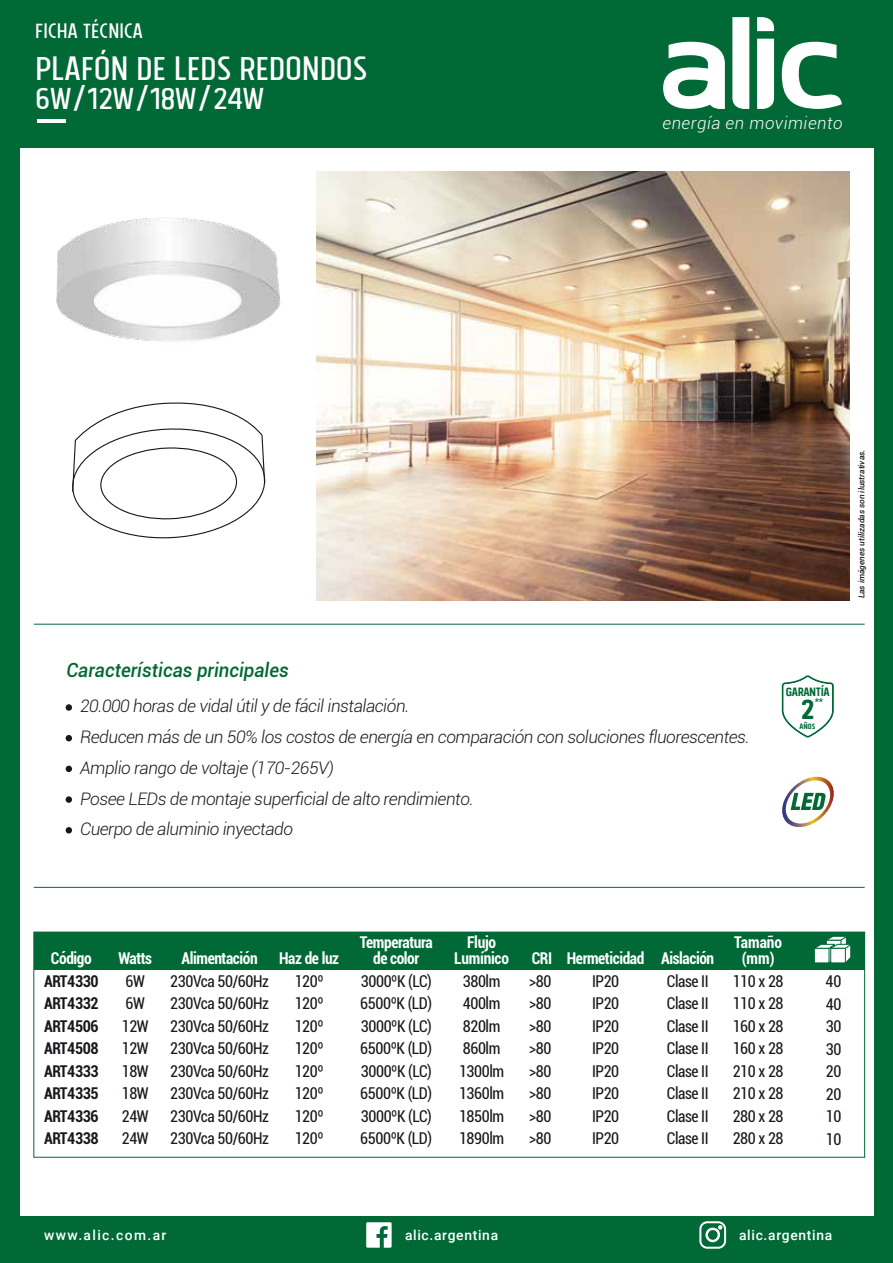
<style>
.page{position:relative;width:893px;height:1263px;background:#016936}
.page>*{position:absolute;margin:0;border:0;box-sizing:border-box;transform-origin:0 0}
.t1{font:42px "Tolyer Bookno.2";letter-spacing:-.02em;color:#fff}
.t2{font:37.5px "Tolyer Bookno.2";letter-spacing:-.02em;color:#fff}
.t3{font:34.65px "Tolyer Regularno.2";color:#016936}
.t4{font:26.1px "Tolyer Bookno.2";letter-spacing:-.02em;color:#fff}
.t5{font:italic 500 19.5px "Roboto";color:#016936;scale:.95 1}
.t6{font:italic 300 17.25px/30.9px "Roboto";letter-spacing:-.025em;color:#1a171c}
.t7{font:italic 300 16.95px "Roboto";letter-spacing:.035em;color:#fff}
.t8{font:condensed 16.35px/22.5px "Roboto";letter-spacing:-.025em;color:#1a171c;text-align:justify;scale:.95 1}
.t9{font:700 condensed 16.35px/16.4px "Roboto";letter-spacing:-.025em;color:#fff;text-align:center;scale:.95 1}
.t10{font:700 condensed 16.35px/22.5px "Roboto";letter-spacing:-.025em;color:#1a171c;text-align:justify;scale:.95 1}
.t11{font:700 condensed 16.35px/16.4px "Roboto";color:#fff;text-align:center;scale:.95 1}
.t12{font:15px "Tolyer Regularno.2";letter-spacing:-.025em;color:#016936}
.t13{font:500 13.8px "Roboto";letter-spacing:.05em;color:#fff}
.t14{font:500 13.8px "Roboto";letter-spacing:.1em;color:#fff}
.t15{font:9.6px "Tolyer Regularno.2";color:#016936}
.t16{font:500 9.6px "Roboto";color:#016936}
.t17{font:italic 500 8.1px "Roboto";color:#1a171c}
</style>
<div class="page">
<div style="left:21px;top:148px;width:853px;height:1068px;background:#fff"></div>
<svg style="left:663px;top:42px;width:62px;height:67px"></svg>
<svg style="left:757px;top:17px;width:17px;height:14px"></svg>
<svg style="left:757px;top:39px;width:17px;height:70px"></svg>
<svg style="left:732px;top:17px;width:17px;height:92px;background:#f4f8f6"></svg>
<svg style="left:782px;top:42px;width:60px;height:67px"></svg>
<hr style="left:38px;top:119px;width:28px;height:4px;background:#fff">
<hr style="left:34px;top:624px;width:831px;height:1px;background:#016936">
<img style="left:316px;top:171px;width:533px;height:429px">
<svg style="left:366px;top:1222px;width:26px;height:26px"></svg>
<div style="left:699px;top:1221px;width:27px;height:28px;border:2px solid #fff;border-radius:7px"></div>
<div style="left:705px;top:1227px;width:15px;height:15px;border:2px solid #fff;border-radius:50%"></div>
<svg style="left:718px;top:1225px;width:4px;height:4px"></svg>
<img style="left:56px;top:218px;width:224px;height:123px">
<svg style="left:72px;top:402px;width:194px;height:137px"></svg>
<svg style="left:66px;top:827px;width:6px;height:6px"></svg>
<svg style="left:66px;top:796px;width:6px;height:7px"></svg>
<svg style="left:66px;top:766px;width:6px;height:6px"></svg>
<svg style="left:66px;top:735px;width:6px;height:6px"></svg>
<svg style="left:66px;top:704px;width:6px;height:7px"></svg>
<svg style="left:782px;top:675px;width:52px;height:62px"></svg>
<svg style="left:782px;top:777px;width:52px;height:50px"></svg>
<div style="left:34px;top:932px;width:831px;height:37px;background:#016936"></div>
<svg style="left:814px;top:936px;width:37px;height:27px"></svg>
<div style="left:830px;top:948px;width:16px;height:15px;background:#fff;border:1px solid #016936"></div>
<hr style="left:34px;top:887px;width:831px;height:1px;background:#016936">
<h3 class="t4" style="left:35px;top:17px;width:110px">ficha técnica</h3>
<h1 class="t1" style="left:35px;top:46px;width:335px">PLAFÓN de leDS REDONDOS</h1>
<h2 class="t2" style="left:35px;top:79px;width:231px">6w/12w/18w/24w</h2>
<p class="t7" style="left:662px;top:111px;width:182px">energía en movimiento</p>
<p class="t5" style="left:67px;top:656px;width:235px">Características principales</p>
<p class="t6" style="left:80px;top:689px;width:671px">20.000 horas de vidal útil y de fácil instalación.<br>Reducen más de un 50% los costos de energía en comparación con soluciones fluorescentes.<br>Amplio rango de voltaje (170-265V)<br>Posee LEDs de montaje superficial de alto rendimiento.<br>Cuerpo de aluminio inyectado</p>
<p class="t17" style="left:856px;top:598px;width:150px;rotate:-90deg">Las imágenes utilizadas son ilustrativas.</p>
<p class="t12" style="left:786px;top:684px;width:46px">GARANTÍA</p>
<h3 class="t3" style="left:800px;top:689px;width:16px">2</h3>
<p class="t15" style="left:799px;top:720px;width:17px">AÑOs</p>
<p class="t16" style="left:815px;top:695px;width:10px">**</p>
<p class="t9" style="left:51px;top:949px;width:45px">Código</p>
<p class="t10" style="left:44px;top:969px;width:59px">ART4330<br>ART4332<br>ART4506<br>ART4508<br>ART4333<br>ART4335<br>ART4336<br>ART4338</p>
<p class="t9" style="left:118px;top:949px;width:37px">Watts</p>
<p class="t8" style="left:122px;top:969px;width:30px;text-align:left">6W<br>6W<br>12W<br>12W<br>18W<br>18W<br>24W<br>24W</p>
<p class="t9" style="left:182px;top:949px;width:82px">Alimentación</p>
<p class="t8" style="left:170px;top:969px;width:105px">230Vca 50/60Hz 230Vca 50/60Hz 230Vca 50/60Hz 230Vca 50/60Hz 230Vca 50/60Hz 230Vca 50/60Hz 230Vca 50/60Hz 230Vca 50/60Hz</p>
<p class="t9" style="left:279px;top:949px;width:65px">Haz de luz</p>
<p class="t8" style="left:295px;top:969px;width:32px">120º 120º 120º 120º 120º 120º 120º 120º</p>
<p class="t9" style="left:360px;top:933px;width:78px">Temperatura de color</p>
<p class="t8" style="left:360px;top:969px;width:77px">3000ºK (LC)<br>6500ºK (LD)<br>3000ºK (LC)<br>6500ºK (LD)<br>3000ºK (LC)<br>6500ºK (LD)<br>3000ºK (LC)<br>6500ºK (LD)</p>
<p class="t9" style="left:454px;top:933px;width:59px">Flujo<br>Lumínico</p>
<p class="t8" style="left:459px;top:969px;width:49px;text-align:left">380lm<br>400lm<br>820lm<br>860lm<br>1300lm<br>1360lm<br>1850lm<br>1890lm</p>
<p class="t9" style="left:532px;top:949px;width:23px">CRI</p>
<p class="t8" style="left:529px;top:969px;width:25px">&gt;80 &gt;80 &gt;80 &gt;80 &gt;80 &gt;80 &gt;80 &gt;80</p>
<p class="t9" style="left:567px;top:949px;width:83px">Hermeticidad</p>
<p class="t8" style="left:592px;top:969px;width:30px">IP20<br>IP20<br>IP20<br>IP20<br>IP20<br>IP20<br>IP20<br>IP20</p>
<p class="t9" style="left:661px;top:949px;width:57px">Aislación</p>
<p class="t8" style="left:667px;top:969px;width:46px">Clase II Clase II Clase II Clase II Clase II Clase II Clase II Clase II</p>
<p class="t11" style="left:734px;top:933px;width:52px">Tamaño (mm)</p>
<p class="t8" style="left:733px;top:969px;width:55px">110 x 28<br>110 x 28<br>160 x 28<br>160 x 28<br>210 x 28<br>210 x 28<br>280 x 28<br>280 x 28</p>
<p class="t8" style="left:826px;top:969px;width:18px">40<br>40<br>30<br>30<br>20<br>20<br>10<br>10</p>
<p class="t14" style="left:44px;top:1225px;width:124px">www.alic.com.ar</p>
<p class="t13" style="left:405px;top:1225px;width:95px">alic.argentina</p>
<p class="t13" style="left:739px;top:1225px;width:95px">alic.argentina</p>
</div>
